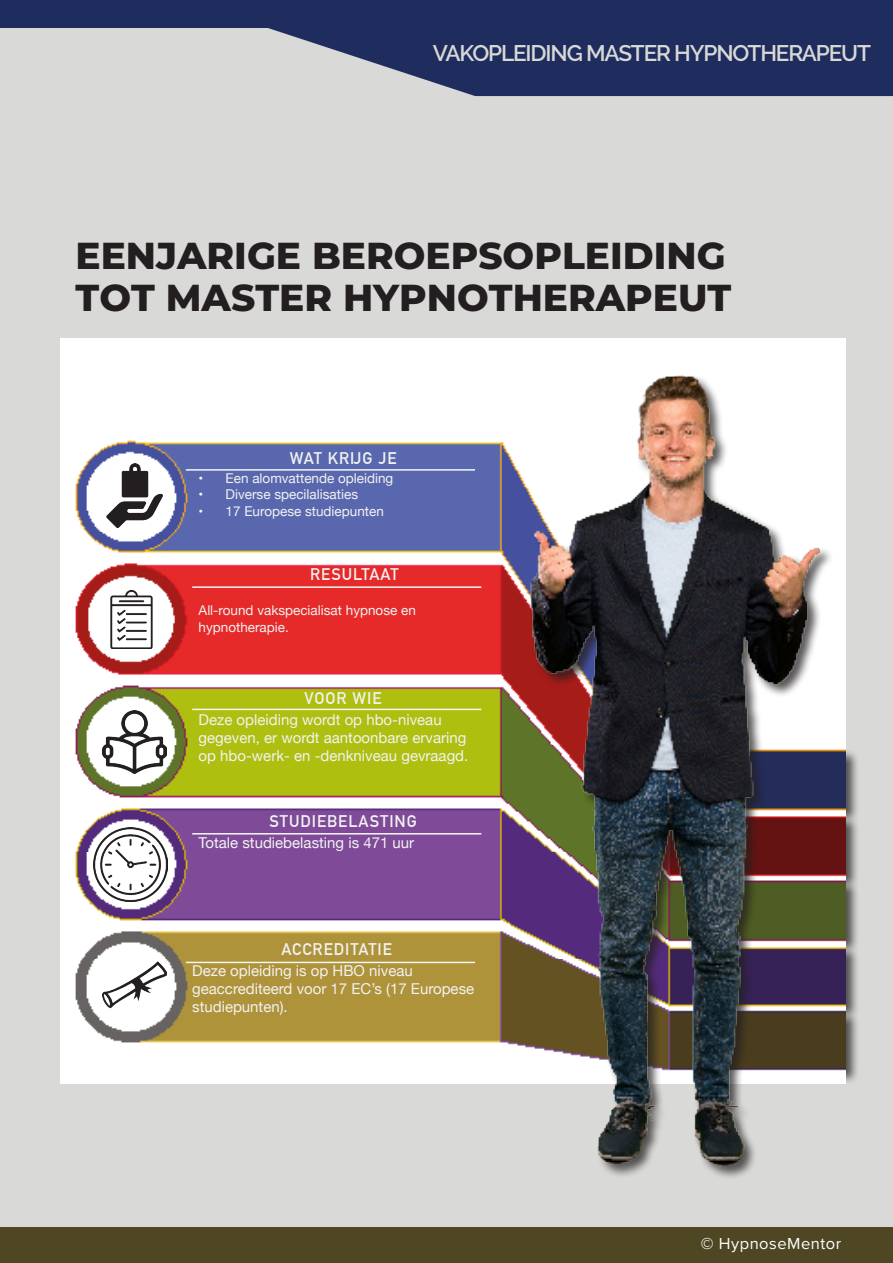
<style>
.page{position:relative;width:893px;height:1263px;background:#fff}
.page>*{position:absolute;margin:0;border:0;box-sizing:border-box;transform-origin:0 0}
.Inhoudsopgave{font:800 37.5px/42px "Montserrat";color:#231f20}
.Hoofdstuktitel_inhou{font:600 22.5px "Raleway";letter-spacing:-.05em;color:#d8d9d6}
.t1{font:700 16.5px "DIN Alternate";letter-spacing:.06em;color:#f2f2f2}
.t2{font:16.5px "Proxima Nova";letter-spacing:.03em;color:#fff}
.t3{font:15px/18px "Helvetica Neue";color:#f2f2f2}
.t4{font:13.5px "Helvetica Neue";color:#f2f2f2}
.s1{font-weight:700}
</style>
<div class="page">
<div style="left:0;top:1226px;width:893px;height:37px;background:#4f4724"></div>
<div style="left:0;top:0;width:893px;height:28px;background:#1f2d5e"></div>
<div style="left:0;top:28px;width:893px;height:1198px;background:#d9d9d7"></div>
<svg style="left:268px;top:28px;width:625px;height:68px;fill:#1f2d5e"></svg>
<img style="left:60px;top:338px;width:318px;height:746px">
<hr style="left:192px;top:586px;width:289px;height:2px;background:#f6f6f6">
<hr style="left:186px;top:469px;width:289px;height:2px;background:#f6f6f6">
<hr style="left:192px;top:709px;width:289px;height:1px;background:#f6f6f6">
<hr style="left:192px;top:833px;width:289px;height:1px;background:#f6f6f6">
<hr style="left:186px;top:962px;width:289px;height:1px;background:#f6f6f6">
<img style="left:103px;top:464px;width:64px;height:64px">
<img style="left:103px;top:591px;width:57px;height:57px">
<img style="left:103px;top:710px;width:64px;height:64px">
<img style="left:94px;top:828px;width:73px;height:73px">
<img style="left:103px;top:953px;width:64px;height:64px">
<hr style="left:0;top:28px;width:1px;height:1202px;background:#e6c660">
<img style="left:378px;top:338px;width:479px;height:840px">
<p class="Hoofdstuktitel_inhou" style="left:433px;top:40px;width:440px">VAKOPLEIDING MASTER HYPNOTHERAPEUT</p>
<p class="Inhoudsopgave" style="left:76px;top:233px;width:657px">EENJARIGE BEROEPSOPLEIDING<br>TOT MASTER HYPNOTHERAPEUT</p>
<p class="t1" style="left:290px;top:446px;width:108px">WAT KRIJG JE</p>
<p class="t4" style="left:199px;top:469px;width:196px">• Een alomvattende opleiding</p>
<p class="t4" style="left:199px;top:485px;width:161px">• Diverse specilalisaties</p>
<p class="t4" style="left:199px;top:501px;width:187px">• 17 Europese studiepunten</p>
<p class="t1" style="left:310px;top:561px;width:90px">RESULTAAT</p>
<p class="t4" style="left:199px;top:601px;width:219px">All-round vakspecialisat hypnose en</p>
<p class="t4" style="left:199px;top:617px;width:92px">hypnotherapie.</p>
<p class="t1" style="left:305px;top:686px;width:79px">VOOR WIE</p>
<p class="t3" style="left:199px;top:712px;width:271px">Deze opleiding wordt op hbo-niveau gegeven, er wordt aantoonbare ervaring op hbo-werk- en -denkniveau gevraagd.</p>
<p class="t1" style="left:269px;top:808px;width:149px">STUDIEBELASTING</p>
<p class="t3" style="left:199px;top:834px;width:217px">Totale studiebelasting is 471 uur</p>
<p class="t1" style="left:282px;top:937px;width:112px">ACCREDITATIE</p>
<p class="t3" style="left:192px;top:963px;width:283px">Deze opleiding is op HBO niveau geaccrediteerd voor 17 EC’s (17 Europese studiepunten).</p>
<p class="t2" style="left:701px;top:1231px;width:142px"><span class="s1">©</span> HypnoseMentor</p>
</div>
